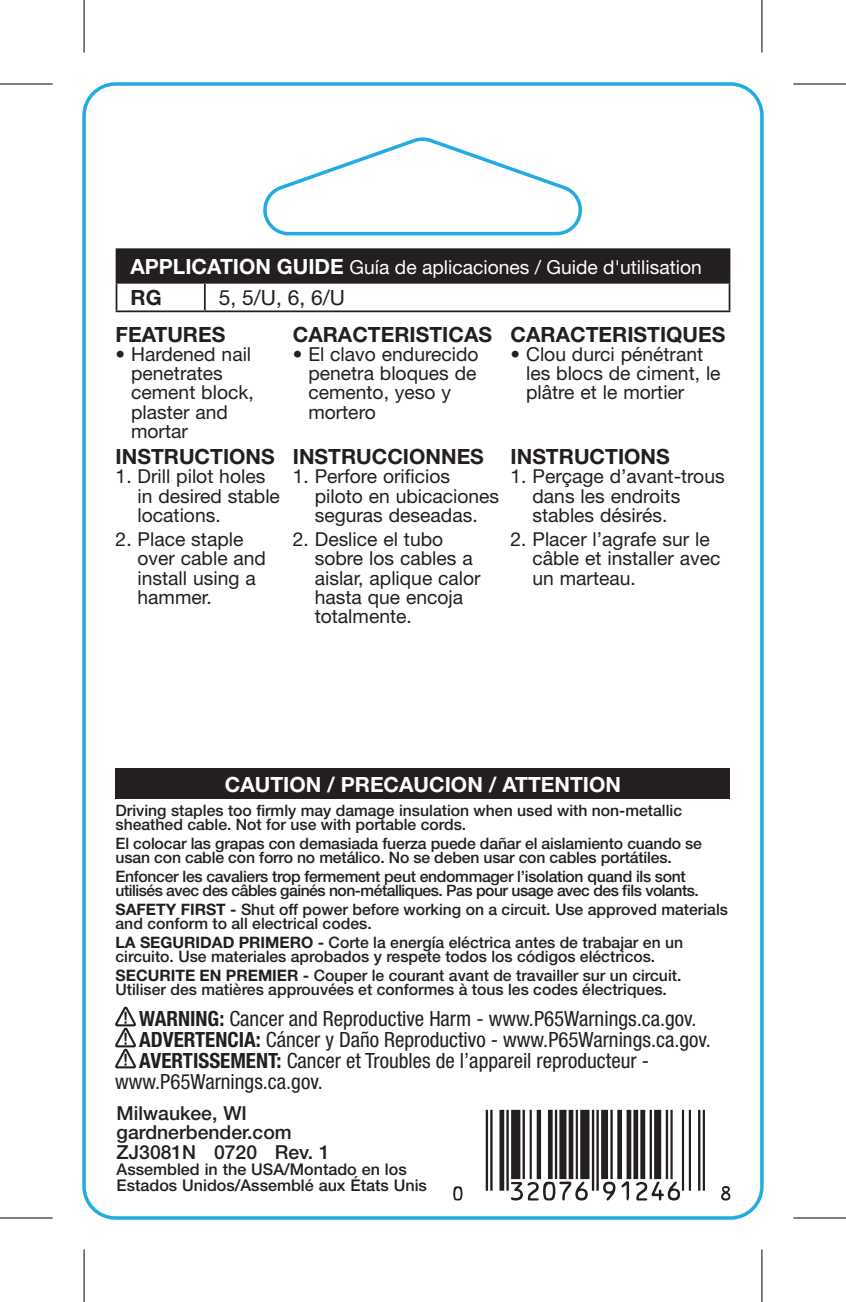
<style>
.page{position:relative;width:846px;height:1302px;background:#fff}
.page>*{position:absolute;margin:0;border:0;box-sizing:border-box;transform-origin:0 0}
.t1{font:90.65px "UPC Half";color:#231f20}
.t2{font:condensed 21px "Helvetica Neue";color:#231f20}
.t3{font:700 21px "Helvetica Neue";color:#231f20}
.t4{font:700 21px "Helvetica Neue";color:#fff}
.t5{font:21px "Helvetica Neue";color:#231f20}
.t6{font:19.25px/19.2px "Helvetica Neue";color:#231f20}
.t7{font:19.25px "Helvetica Neue";color:#fff}
.t8{font:500 19.25px/19.2px "Helvetica Neue";color:#231f20}
.t9{font:500 16.1px/16.1px "Helvetica Neue";color:#231f20}
.t10{font:500 15.75px/14px "Helvetica Neue";color:#231f20}
.t11{font:500 15.75px/14px "Helvetica Neue";letter-spacing:-.025em;color:#231f20}
.s1{font-weight:700;font-size:21px}
.s2{font-weight:700}
</style>
<div class="page">
<div style="left:115px;top:769px;width:615px;height:30px;background:#231f20"></div>
<svg style="left:115px;top:1006px;width:21px;height:63px"></svg>
<div style="left:116px;top:249px;width:613px;height:34px;background:#231f20"></div>
<svg style="left:116px;top:284px;width:88px;height:26px"></svg>
<hr style="left:728px;top:284px;width:2px;height:26px;background:#231f20">
<hr style="left:116px;top:310px;width:89px;height:2px;background:#231f20">
<hr style="left:205px;top:310px;width:525px;height:2px;background:#231f20">
<hr style="left:116px;top:248px;width:89px;height:2px;background:#231f20">
<hr style="left:205px;top:248px;width:525px;height:2px;background:#231f20">
<hr style="left:728px;top:250px;width:2px;height:32px;background:#231f20">
<hr style="left:116px;top:282px;width:89px;height:2px;background:#231f20">
<hr style="left:205px;top:282px;width:525px;height:2px;background:#231f20">
<hr style="left:204px;top:284px;width:2px;height:26px;background:#231f20">
<div style="left:82px;top:82px;width:681px;height:1138px;border:4px solid #22abe2;border-radius:32px"></div>
<svg style="left:263px;top:137px;width:318px;height:99px"></svg>
<svg style="left:762px;top:0;width:1px;height:52px"></svg>
<svg style="left:762px;top:1250px;width:1px;height:52px"></svg>
<hr style="left:0;top:83px;width:52px;height:2px;background:#000">
<hr style="left:793px;top:83px;width:52px;height:2px;background:#000">
<hr style="left:0;top:1217px;width:52px;height:2px;background:#000">
<hr style="left:793px;top:1217px;width:52px;height:2px;background:#000">
<hr style="left:83px;top:0;width:2px;height:52px;background:#000">
<hr style="left:83px;top:1250px;width:2px;height:52px;background:#000">
<hr style="left:761px;top:0;width:1px;height:52px;background:#000">
<hr style="left:761px;top:1250px;width:1px;height:52px;background:#000">
<p class="t7" style="left:130px;top:256px;width:572px"><span class="s1">APPLICATION GUIDE</span> Guía de aplicaciones / Guide d'utilisation</p>
<h2 class="t3" style="left:130px;top:285px;width:33px">RG</h2>
<h2 class="t5" style="left:219px;top:285px;width:128px">5, 5/U, 6, 6/U</h2>
<h2 class="t3" style="left:116px;top:321px;width:111px">FEATURES</h2>
<p class="t6" style="left:131px;top:344px;width:124px;text-indent:-16px">• Hardened nail penetrates cement block, plaster and mortar</p>
<h2 class="t3" style="left:116px;top:444px;width:161px">INSTRUCTIONS</h2>
<p class="t6" style="left:137px;top:467px;width:144px;text-indent:-22px">1. Drill pilot holes in desired stable locations.</p>
<p class="t6" style="left:137px;top:529px;width:130px;text-indent:-22px">2. Place staple over cable and install using a hammer.</p>
<h2 class="t3" style="left:293px;top:321px;width:201px">CARACTERISTICAS</h2>
<p class="t6" style="left:308px;top:344px;width:172px;text-indent:-16px">• El clavo endurecido penetra bloques de cemento, yeso y mortero</p>
<h2 class="t3" style="left:293px;top:444px;width:192px">INSTRUCCIONNES</h2>
<p class="t6" style="left:315px;top:467px;width:186px;text-indent:-22px">1. Perfore orificios piloto en ubicaciones seguras deseadas.</p>
<p class="t6" style="left:315px;top:529px;width:167px;text-indent:-22px">2. Deslice el tubo sobre los cables a aislar, aplique calor hasta que encoja totalmente.</p>
<h2 class="t3" style="left:510px;top:321px;width:216px">CARACTERISTIQUES</h2>
<p class="t6" style="left:526px;top:344px;width:196px;text-indent:-16px">• Clou durci pénétrant les blocs de ciment, le plâtre et le mortier</p>
<h2 class="t3" style="left:510px;top:444px;width:161px">INSTRUCTIONS</h2>
<p class="t6" style="left:532px;top:467px;width:194px;text-indent:-22px">1. Perçage d’avant-trous dans les endroits stables désirés.</p>
<p class="t6" style="left:532px;top:529px;width:189px;text-indent:-22px">2. Placer l’agrafe sur le câble et installer avec un marteau.</p>
<h2 class="t4" style="left:225px;top:772px;width:397px">CAUTION / PRECAUCION / ATTENTION</h2>
<p class="t10" style="left:115px;top:803px;width:568px">Driving staples too firmly may damage insulation when used with non-metallic sheathed cable. Not for use with portable cords.</p>
<p class="t10" style="left:115px;top:836px;width:587px">El colocar las grapas con demasiada fuerza puede dañar el aislamiento cuando se usan con cable con forro no metálico. No se deben usar con cables portátiles.</p>
<p class="t11" style="left:115px;top:869px;width:584px">Enfoncer les cavaliers trop fermement peut endommager l’isolation quand ils sont utilisés avec des câbles gainés non-métalliques. Pas pour usage avec des fils volants.</p>
<p class="t10" style="left:115px;top:902px;width:613px"><span class="s2">SAFETY FIRST -</span> Shut off power before working on a circuit. Use approved materials and conform to all electrical codes.</p>
<p class="t10" style="left:115px;top:935px;width:569px"><span class="s2">LA SEGURIDAD PRIMERO -</span> Corte la energía eléctrica antes de trabajar en un circuito. Use materiales aprobados y respete todos los códigos eléctricos.</p>
<p class="t10" style="left:115px;top:968px;width:567px"><span class="s2">SECURITE EN PREMIER -</span> Couper le courant avant de travailler sur un circuit.<br>Utiliser des matières approuvées et conformes à tous les codes électriques.</p>
<h2 class="t2" style="left:139px;top:1007px;width:558px"><span class="s2">WARNING:</span> Cancer and Reproductive Harm - www.P65Warnings.ca.gov.</h2>
<h2 class="t2" style="left:139px;top:1028px;width:573px"><span class="s2">ADVERTENCIA:</span> Cáncer y Daño Reproductivo - www.P65Warnings.ca.gov.</h2>
<h2 class="t2" style="left:139px;top:1049px;width:511px"><span class="s2">AVERTISSEMENT:</span> Cancer et Troubles de l’appareil reproducteur -</h2>
<h2 class="t2" style="left:115px;top:1070px;width:209px">www.P65Warnings.ca.gov.</h2>
<p class="t8" style="left:117px;top:1103px;width:215px">Milwaukee, WI gardnerbender.com<br>ZJ3081N 0720 Rev. 1</p>
<p class="t9" style="left:117px;top:1161px;width:312px">Assembled in the USA/Montado en los<br>Estados Unidos/Assemblé aux États Unis</p>
<h1 class="t1" style="left:453px;top:1116px;width:278px">U|xaDCAHGy91246sz\</h1>
</div>
